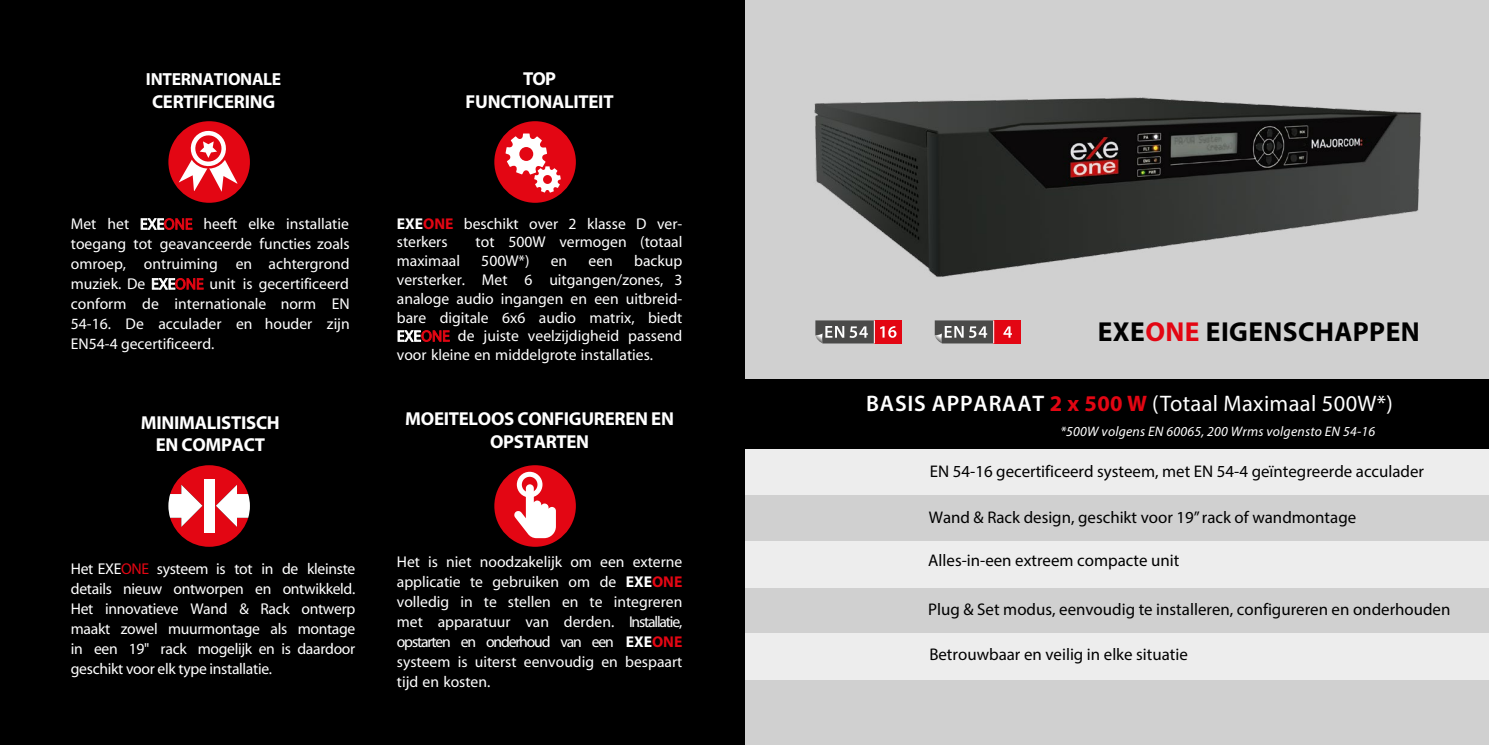
<style>
.page{position:relative;width:1489px;height:745px;background:#fff}
.page>*{position:absolute;margin:0;border:0;box-sizing:border-box;transform-origin:0 0}
.t1{font:700 27.5px "Myriad Pro";letter-spacing:.015em;color:#000}
.t2{font:22.5px "Myriad Pro";letter-spacing:.015em;color:#fff}
.t3{font:700 18.75px/22.5px "Myriad Pro";letter-spacing:-.015em;color:#fff;text-align:center}
.t4{font:700 17.5px "Myriad Pro";letter-spacing:-.015em;color:#fff}
.t5{font:16.88px "Myriad Pro";color:#000}
.t6{font:15.62px/20px "Myriad";color:#fff;text-align:justify}
.t7{font:italic 13.75px "Myriad Pro";letter-spacing:.015em;color:#fff}
.s1{color:#e30613}
.s2{font-weight:700}
.s3{font-weight:700;color:#e30613}
.s4{font-family:"Myriad Pro";font-weight:700}
.s5{font-weight:600}
</style>
<div class="page">
<div style="left:744px;top:0;width:744px;height:744px;background:#d0d0d0"></div>
<img style="left:814px;top:97px;width:608px;height:180px">
<div style="left:745px;top:448px;width:743px;height:46px;background:#ededed"></div>
<div style="left:745px;top:540px;width:743px;height:46px;background:#ededed"></div>
<div style="left:745px;top:632px;width:743px;height:46px;background:#ededed"></div>
<div style="left:0;top:0;width:744px;height:744px;background:#000"></div>
<div style="left:993px;top:320px;width:28px;height:23px;background:#e30613"></div>
<svg style="left:1003px;top:326px;width:8px;height:11px"></svg>
<svg style="left:934px;top:320px;width:60px;height:23px"></svg>
<div style="left:874px;top:320px;width:27px;height:23px;background:#e30613"></div>
<svg style="left:880px;top:326px;width:16px;height:11px"></svg>
<svg style="left:815px;top:320px;width:59px;height:23px"></svg>
<div style="left:744px;top:379px;width:744px;height:69px;background:#000"></div>
<div style="left:494px;top:465px;width:82px;height:81px;background:#e30613;border-radius:50%"></div>
<svg style="left:514px;top:484px;width:42px;height:54px"></svg>
<div style="left:517px;top:471px;width:25px;height:26px;border:5px solid #fff;border-radius:50%"></div>
<div style="left:494px;top:121px;width:82px;height:82px;background:#e30613;border-radius:50%"></div>
<svg style="left:505px;top:133px;width:56px;height:60px"></svg>
<div style="left:543px;top:175px;width:9px;height:9px;background:#e30613;border-radius:50%"></div>
<div style="left:168px;top:121px;width:82px;height:82px;background:#e30613;border-radius:50%"></div>
<svg style="left:179px;top:127px;width:58px;height:64px"></svg>
<svg style="left:168px;top:465px;width:82px;height:81px"></svg>
<div style="left:204px;top:479px;width:10px;height:53px;background:#fff"></div>
<p class="t4" style="left:146px;top:68px;width:137px">INTERNATIONALE</p>
<p class="t3" style="left:152px;top:89px;width:125px">CERTIFICERING</p>
<p class="t3" style="left:465px;top:67px;width:149px">TOP<br>FUNCTIONALITEIT</p>
<p class="t6" style="left:71px;top:214px;width:280px">Met het EXE<span class="s1">ONE</span> heeft elke installatie toegang tot geavanceerde functies zoals omroep, ontruiming en achtergrond muziek. De EXE<span class="s1">ONE</span> unit is gecertificeerd conform de internationale norm EN 54-16. De acculader en houder zijn EN54-4 gecertificeerd.</p>
<p class="t3" style="left:141px;top:410px;width:140px">MINIMALISTISCH<br>EN COMPACT</p>
<p class="t6" style="left:71px;top:559px;width:286px">Het EXE<span class="s1">ONE</span> systeem is tot in de kleinste details nieuw ontworpen en ontwikkeld.<br>Het innovatieve Wand &amp; Rack ontwerp maakt zowel muurmontage als montage in een 19" rack mogelijk en is daardoor geschikt voor elk type installatie.</p>
<p class="t6" style="left:397px;top:214px;width:287px;line-height:18.8px"><span class="s2">EXE</span><span class="s3">ONE</span> beschikt over 2 klasse D ver&shy;sterkers</p>
<p class="t6" style="left:475px;top:233px;width:208px">tot 500W vermogen (totaal</p>
<p class="t6" style="left:397px;top:252px;width:287px;line-height:18.8px;text-indent:237px">backup versterker. Met 6 uitgangen/zones, 3 analoge audio ingangen en een uitbreid&shy;bare digitale 6x6 audio matrix, biedt EXE<span class="s1">ONE</span> de juiste veelzijdigheid passend voor kleine en middelgrote installaties.</p>
<p class="t6" style="left:397px;top:251px;width:65px">maximaal</p>
<p class="t6" style="left:481px;top:251px;width:50px">500W*)</p>
<p class="t6" style="left:550px;top:251px;width:18px">en</p>
<p class="t6" style="left:588px;top:251px;width:26px">een</p>
<p class="t3" style="left:405px;top:406px;width:270px">MOEITELOOS CONFIGUREREN EN<br>OPSTARTEN</p>
<p class="t6" style="left:397px;top:552px;width:287px">Het is niet noodzakelijk om een externe applicatie te gebruiken om de <span class="s4">E</span><span class="s2">XE</span><span class="s3">ONE </span>volledig in te stellen en te integreren met apparatuur van derden. Installatie, opstarten en onderhoud van een <span class="s2">EXE</span><span class="s3">ONE </span>systeem is uiterst eenvoudig en bespaart tijd en kosten.</p>
<h1 class="t1" style="left:1097px;top:313px;width:323px">EXE<span class="s1">ONE</span> EIGENSCHAPPEN</h1>
<h2 class="t2" style="left:866px;top:389px;width:528px"><span class="s5">BASIS APPARAAT</span> <span class="s3">2 x 500 W</span> (Totaal Maximaal 500W*)</h2>
<p class="t7" style="left:1060px;top:422px;width:316px">*500W volgens EN 60065, 200 Wrms volgensto EN 54-16</p>
<p class="t5" style="left:929px;top:461px;width:495px">EN 54-16 gecertificeerd systeem, met EN 54-4 geïntegreerde acculader</p>
<p class="t5" style="left:928px;top:506px;width:429px">Wand &amp; Rack design, geschikt voor 19” rack of wandmontage</p>
<p class="t5" style="left:928px;top:550px;width:252px">Alles-in-een extreem compacte unit</p>
<p class="t5" style="left:928px;top:598px;width:523px">Plug &amp; Set modus, eenvoudig te installeren, configureren en onderhouden</p>
<p class="t5" style="left:929px;top:643px;width:260px">Betrouwbaar en veilig in elke situatie</p>
</div>
